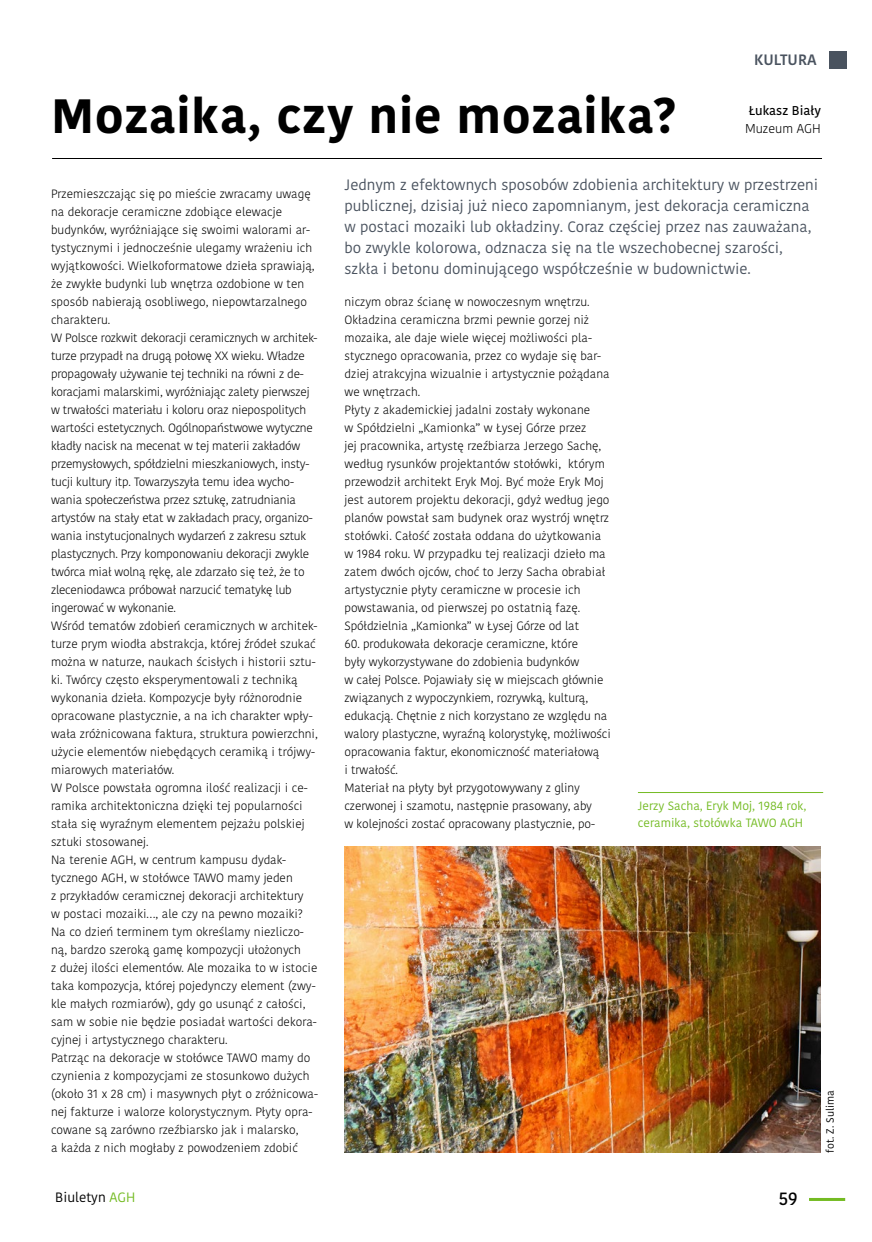
<style>
.page{position:relative;width:872px;height:1242px;background:#fff}
.page>*{position:absolute;margin:0;border:0;box-sizing:border-box;transform-origin:0 0}
.t1{font:700 48px "Kohinoor Bangla";letter-spacing:.02em;color:#000}
.t2{font:500 18px "Kohinoor Bangla";color:#000}
.t3{font:15px/21px "Kohinoor Bangla";color:#4a535f}
.t4{font:600 15px "Kohinoor Bangla";color:#4a535f}
.t5{font:13.5px "Kohinoor Bangla";color:#000}
.t6{font:500 12.75px "Kohinoor Bangla";color:#000}
.t7{font:300 12.75px "Kohinoor Bangla";color:#000}
.t8{font:300 12px/18px "Kohinoor Bangla";color:#000}
.t9{font:12px/16.5px "Kohinoor Bangla";color:#74bb23}
.t10{font:10.5px "Kohinoor Bangla";color:#000}
.s1{color:#74bb23}
</style>
<div class="page">
<hr style="left:809px;top:1198px;width:36px;height:3px;background:#74bb23">
<div style="left:829px;top:51px;width:17px;height:17px;background:#4a535f"></div>
<hr style="left:52px;top:158px;width:770px;height:1px;background:#000">
<img style="left:344px;top:846px;width:476px;height:306px">
<hr style="left:638px;top:792px;width:185px;height:1px;background:#74bb23">
<p class="t4" style="left:754px;top:47px;width:64px">KULTURA</p>
<h1 class="t1" style="left:51px;top:74px;width:626px">Mozaika, czy nie mozaika?</h1>
<p class="t6" style="left:749px;top:101px;width:74px">Łukasz Biały</p>
<p class="t7" style="left:745px;top:119px;width:77px">Muzeum AGH</p>
<p class="t8" style="left:51px;top:185px;width:268px">Przemieszczając się po mieście zwracamy uwagę na dekoracje ceramiczne zdobiące elewacje budynków, wyróżniające się swoimi walorami ar&shy;tystycznymi i jednocześnie ulegamy wrażeniu ich wyjątkowości. Wielkoformatowe dzieła sprawiają, że zwykłe budynki lub wnętrza ozdobione w ten sposób nabierają osobliwego, niepowtarzalnego charakteru.<br>W Polsce rozkwit dekoracji ceramicznych w architek&shy;turze przypadł na drugą połowę XX wieku. Władze propagowały używanie tej techniki na równi z de&shy;koracjami malarskimi, wyróżniając zalety pierwszej w trwałości materiału i koloru oraz niepospolitych wartości estetycznych. Ogólnopaństwowe wytyczne kładły nacisk na mecenat w tej materii zakładów przemysłowych, spółdzielni mieszkaniowych, insty&shy;tucji kultury itp. Towarzyszyła temu idea wycho&shy;wania społeczeństwa przez sztukę, zatrudniania artystów na stały etat w zakładach pracy, organizo&shy;wania instytucjonalnych wydarzeń z zakresu sztuk plastycznych. Przy komponowaniu dekoracji zwykle twórca miał wolną rękę, ale zdarzało się też, że to zleceniodawca próbował narzucić tematykę lub ingerować w wykonanie.<br>Wśród tematów zdobień ceramicznych w architek&shy;turze prym wiodła abstrakcja, której źródeł szukać można w naturze, naukach ścisłych i historii sztu&shy;ki. Twórcy często eksperymentowali z techniką wykonania dzieła. Kompozycje były różnorodnie opracowane plastycznie, a na ich charakter wpły&shy;wała zróżnicowana faktura, struktura powierzchni, użycie elementów niebędących ceramiką i trójwy&shy;miarowych materiałów.<br>W Polsce powstała ogromna ilość realizacji i ce&shy;ramika architektoniczna dzięki tej popularności stała się wyraźnym elementem pejzażu polskiej sztuki stosowanej.<br>Na terenie AGH, w centrum kampusu dydak&shy;tycznego AGH, w stołówce TAWO mamy jeden<br>z przykładów ceramicznej dekoracji architektury<br>w postaci mozaiki…, ale czy na pewno mozaiki?<br>Na co dzień terminem tym określamy niezliczo&shy;ną, bardzo szeroką gamę kompozycji ułożonych<br>z dużej ilości elementów. Ale mozaika to w istocie taka kompozycja, której pojedynczy element (zwy&shy;kle małych rozmiarów), gdy go usunąć z całości, sam w sobie nie będzie posiadał wartości dekora&shy;cyjnej i artystycznego charakteru.<br>Patrząc na dekoracje w stołówce TAWO mamy do czynienia z kompozycjami ze stosunkowo dużych (około 31 x 28 cm) i masywnych płyt o zróżnicowa&shy;nej fakturze i walorze kolorystycznym. Płyty opra&shy;cowane są zarówno rzeźbiarsko jak i malarsko,<br>a każda z nich mogłaby z powodzeniem zdobić</p>
<p class="t3" style="left:344px;top:174px;width:475px">Jednym z efektownych sposobów zdobienia architektury w przestrzeni publicznej, dzisiaj już nieco zapomnianym, jest dekoracja ceramiczna w postaci mozaiki lub okładziny. Coraz częściej przez nas zauważana, bo zwykle kolorowa, odznacza się na tle wszechobecnej szarości, szkła i betonu dominującego współcześnie w budownictwie.</p>
<p class="t8" style="left:344px;top:293px;width:267px">niczym obraz ścianę w nowoczesnym wnętrzu.<br>Okładzina ceramiczna brzmi pewnie gorzej niż mozaika, ale daje wiele więcej możliwości pla&shy;stycznego opracowania, przez co wydaje się bar&shy;dziej atrakcyjna wizualnie i artystycznie pożądana we wnętrzach.<br>Płyty z akademickiej jadalni zostały wykonane<br>w Spółdzielni „Kamionka” w Łysej Górze przez<br>jej pracownika, artystę rzeźbiarza Jerzego Sachę, według rysunków projektantów stołówki, którym przewodził architekt Eryk Moj. Być może Eryk Moj jest autorem projektu dekoracji, gdyż według jego planów powstał sam budynek oraz wystrój wnętrz stołówki. Całość została oddana do użytkowania w 1984 roku. W przypadku tej realizacji dzieło ma zatem dwóch ojców, choć to Jerzy Sacha obrabiał artystycznie płyty ceramiczne w procesie ich powstawania, od pierwszej po ostatnią fazę.<br>Spółdzielnia „Kamionka” w Łysej Górze od lat</p>
<p class="t8" style="left:344px;top:635px;width:268px">60. produkowała dekoracje ceramiczne, które<br>były wykorzystywane do zdobienia budynków<br>w całej Polsce. Pojawiały się w miejscach głównie związanych z wypoczynkiem, rozrywką, kulturą, edukacją. Chętnie z nich korzystano ze względu na walory plastyczne, wyraźną kolorystykę, możliwości opracowania faktur, ekonomiczność materiałową<br>i trwałość.<br>Materiał na płyty był przygotowywany z gliny czerwonej i szamotu, następnie prasowany, aby<br>w kolejności zostać opracowany plastycznie, po-</p>
<p class="t9" style="left:638px;top:797px;width:170px">Jerzy Sacha, Eryk Moj, 1984 rok, ceramika, stołówka TAWO AGH</p>
<p class="t10" style="left:822px;top:1152px;width:64px;rotate:-90deg">fot. Z. Sulima</p>
<p class="t5" style="left:55px;top:1187px;width:82px">Biuletyn <span class="s1">AGH</span></p>
<h2 class="t2" style="left:778px;top:1184px;width:21px">59</h2>
</div>
